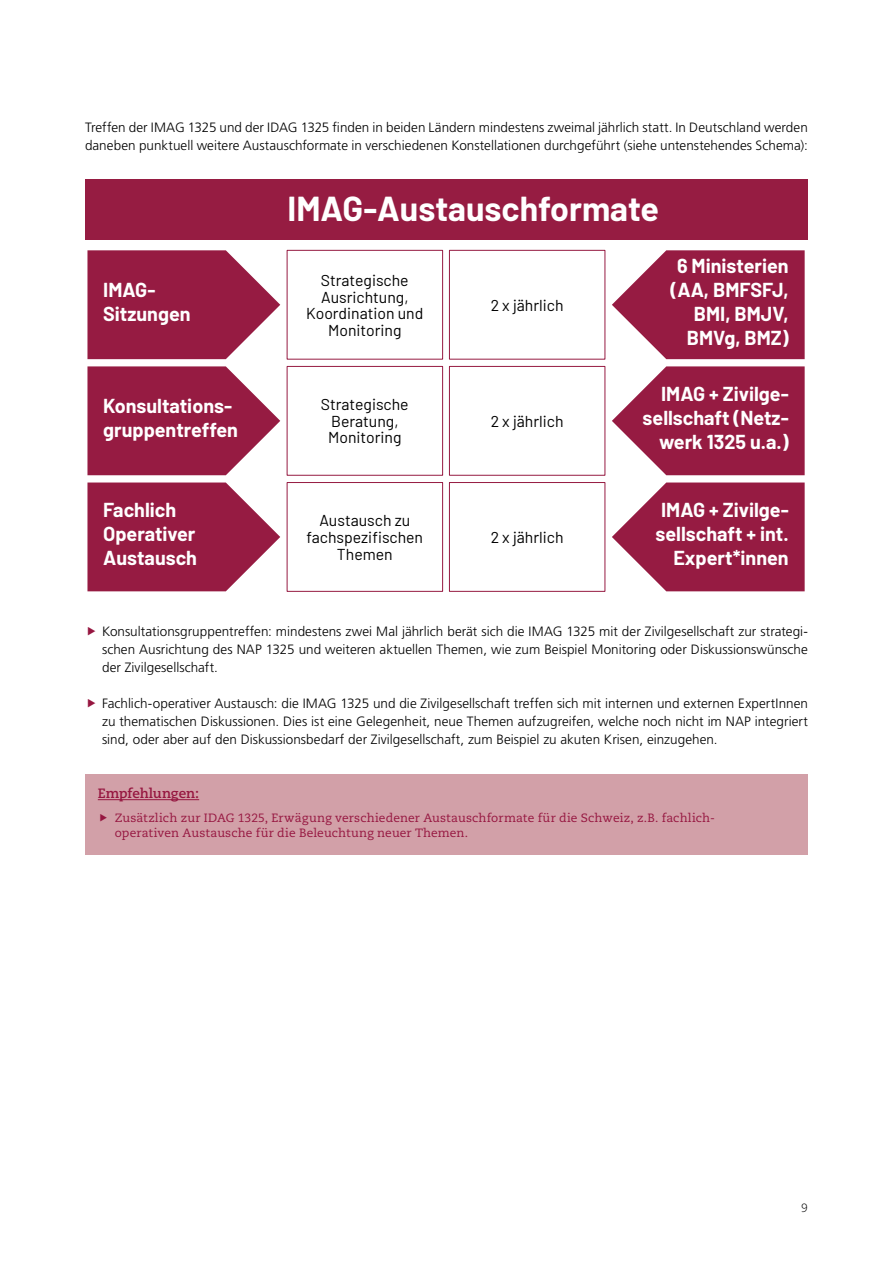
<style>
.page{position:relative;width:893px;height:1263px;background:#fff}
.page>*{position:absolute;margin:0;border:0;box-sizing:border-box;transform-origin:0 0}
.t1{font:700 33.9px "Barlow";color:#fff}
.t2{font:700 19.8px/23.7px "Barlow";color:#fff}
.t3{font:15.75px/16.6px "Barlow";color:#000;text-align:center}
._4_Lauftext_9pt{font:300 13.5px/18px "Frutiger LT Pro";letter-spacing:.005em;color:#000;text-align:justify}
._3_Titel_9_Bold_BOX{font:700 13.5px "Caecilia LT Pro 75";letter-spacing:-.005em;color:#961640}
.t4{font:12px/15px "Caecilia LT Pro 55 Roman";letter-spacing:.01em;color:#961640}
.t5{font:300 12px "Caecilia LT Pro 45";color:#000}
</style>
<div class="page">
<svg style="left:87px;top:250px;width:193px;height:109px;background:#a53b5d"></svg>
<svg style="left:87px;top:366px;width:193px;height:109px;background:#a53c5d"></svg>
<svg style="left:87px;top:482px;width:193px;height:109px;background:#a53c5d"></svg>
<svg style="left:612px;top:250px;width:193px;height:109px;background:#a53b5d"></svg>
<svg style="left:612px;top:366px;width:193px;height:109px;background:#a53c5d"></svg>
<svg style="left:612px;top:482px;width:193px;height:109px;background:#a53c5d"></svg>
<div style="left:287px;top:250px;width:156px;height:110px;border:1px solid #961b42"></div>
<div style="left:287px;top:366px;width:156px;height:110px;border:1px solid #961b42"></div>
<div style="left:287px;top:482px;width:156px;height:110px;border:1px solid #961b42"></div>
<div style="left:449px;top:250px;width:156px;height:110px;border:1px solid #961b42"></div>
<div style="left:449px;top:366px;width:156px;height:110px;border:1px solid #961b42"></div>
<div style="left:449px;top:482px;width:156px;height:110px;border:1px solid #961b42"></div>
<div style="left:85px;top:774px;width:723px;height:80px;background:#d2a0a8"></div>
<hr style="left:98px;top:799px;width:101px;height:1px;background:#961640">
<div style="left:85px;top:179px;width:723px;height:61px;background:#961c42"></div>
<p class="_4_Lauftext_9pt" style="left:85px;top:119px;width:724px">Treffen der IMAG 1325 und der IDAG 1325 finden in beiden Ländern mindestens zweimal jährlich statt. In Deutschland werden daneben punktuell weitere Austauschformate in verschiedenen Konstellationen durchgeführt (siehe untenstehendes Schema):</p>
<h1 class="t1" style="left:287px;top:184px;width:373px">IMAG-Austauschformate</h1>
<p class="t2" style="left:103px;top:277px;width:89px">IMAG-<br>Sitzungen</p>
<p class="t3" style="left:306px;top:271px;width:119px">Strategische<br>Ausrichtung,<br>Koordination und<br>Monitoring</p>
<p class="t2" style="left:103px;top:393px;width:136px">Konsultations&shy;gruppentreffen</p>
<p class="t2" style="left:103px;top:497px;width:95px">Fachlich<br>Operativer<br>Austausch</p>
<p class="t3" style="left:321px;top:395px;width:89px">Strategische<br>Beratung,<br>Monitoring</p>
<p class="t3" style="left:306px;top:511px;width:118px">Austausch zu fachspezifischen<br>Themen</p>
<p class="t3" style="left:491px;top:296px;width:74px">2 x jährlich</p>
<p class="t3" style="left:491px;top:412px;width:74px">2 x jährlich</p>
<p class="t3" style="left:491px;top:528px;width:74px">2 x jährlich</p>
<p class="t2" style="left:671px;top:253px;width:120px;text-align:right">6 Ministerien (AA, BMFSFJ,<br>BMI, BMJV,<br>BMVg, BMZ)</p>
<p class="t2" style="left:643px;top:381px;width:148px;text-align:right">IMAG + Zivilge&shy;sellschaft (Netz&shy;werk 1325 u.a.)</p>
<p class="t2" style="left:656px;top:497px;width:135px;text-align:right">IMAG + Zivilge&shy;sellschaft + int.<br>Expert*innen</p>
<p class="_4_Lauftext_9pt" style="left:102px;top:623px;width:707px">Konsultationsgruppentreffen: mindestens zwei Mal jährlich berät sich die IMAG 1325 mit der Zivilgesellschaft zur strategi&shy;schen Ausrichtung des NAP 1325 und weiteren aktuellen Themen, wie zum Beispiel Monitoring oder Diskussionswünsche der Zivilgesellschaft.</p>
<p class="_4_Lauftext_9pt" style="left:102px;top:695px;width:707px">Fachlich-operativer Austausch: die IMAG 1325 und die Zivilgesellschaft treffen sich mit internen und externen ExpertInnen zu thematischen Diskussionen. Dies ist eine Gelegenheit, neue Themen aufzugreifen, welche noch nicht im NAP integriert sind, oder aber auf den Diskussionsbedarf der Zivilgesellschaft, zum Beispiel zu akuten Krisen, einzugehen.</p>
<p class="_3_Titel_9_Bold_BOX" style="left:98px;top:784px;width:103px">Empfehlungen:</p>
<p class="t4" style="left:115px;top:810px;width:602px">Zusätzlich zur IDAG 1325, Erwägung verschiedener Austauschformate für die Schweiz, z.B. fachlich&shy;operativen Austausche für die Beleuchtung neuer Themen.</p>
<p class="t5" style="left:801px;top:1200px;width:8px">9</p>
</div>
